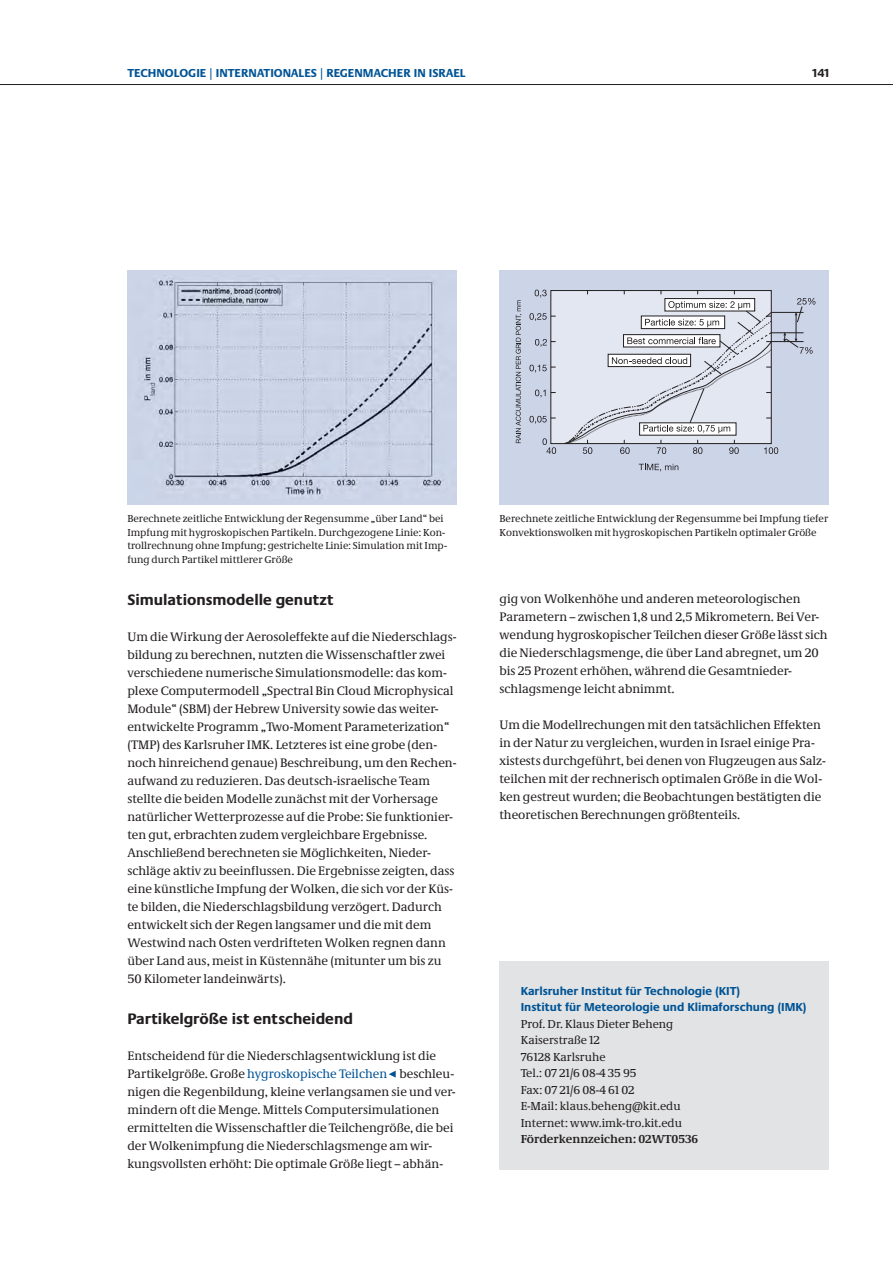
<style>
.page{position:relative;width:893px;height:1263px;background:#fff}
.page>*{position:absolute;margin:0;border:0;box-sizing:border-box;transform-origin:0 0}
.t1{font:700 15.75px "Neue Praxis";color:#231f20}
.t2{font:12.75px/18px "Neue Demos";color:#231f20}
.t3{font:12px/16.5px "Neue Demos";color:#231f20}
.t4{font:700 12px/16.5px "Neue Praxis";color:#005496}
.t5{font:700 12px "Neue Demos";color:#231f20}
.t6{font:700 12px "Neue Praxis";color:#231f20}
.t7{font:10.5px/13.5px "Neue Demos";color:#231f20}
.s1{color:#005496}
</style>
<div class="page">
<svg style="left:389px;top:1071px;width:7px;height:7px"></svg>
<hr style="left:0;top:84px;width:892px;height:1px;background:#231f20">
<div style="left:499px;top:962px;width:330px;height:208px;background:#e2e3e4"></div>
<div style="left:127px;top:270px;width:330px;height:234px;background:#ccd4e8"></div>
<img style="left:143px;top:279px;width:301px;height:217px">
<div style="left:499px;top:270px;width:330px;height:234px;background:#ccd4e8"></div>
<div style="left:550px;top:290px;width:222px;height:154px;background:#e2e7f2"></div>
<svg style="left:516px;top:300px;width:6px;height:143px"></svg>
<svg style="left:535px;top:290px;width:12px;height:8px"></svg>
<svg style="left:529px;top:313px;width:27px;height:8px"></svg>
<svg style="left:535px;top:339px;width:21px;height:8px"></svg>
<svg style="left:529px;top:365px;width:27px;height:8px"></svg>
<svg style="left:535px;top:390px;width:10px;height:7px"></svg>
<svg style="left:529px;top:416px;width:27px;height:8px"></svg>
<svg style="left:542px;top:438px;width:14px;height:16px"></svg>
<svg style="left:639px;top:464px;width:39px;height:7px"></svg>
<svg style="left:564px;top:290px;width:251px;height:164px"></svg>
<p class="t4" style="left:127px;top:65px;width:340px">TECHNOLOGIE | INTERNATIONALES | REGENMACHER IN ISRAEL</p>
<p class="t6" style="left:813px;top:68px;width:18px">141</p>
<p class="t7" style="left:127px;top:513px;width:321px">Berechnete zeitliche Entwicklung der Regensumme „über Land“ bei Impfung mit hygroskopischen Partikeln. Durchgezogene Linie: Kon&shy;trollrechnung ohne Impfung; gestrichelte Linie: Simulation mit Imp&shy;fung durch Partikel mittlerer Größe</p>
<p class="t7" style="left:499px;top:513px;width:330px">Berechnete zeitliche Entwicklung der Regensumme bei Impfung tiefer<br>Konvektionswolken mit hygroskopischen Partikeln optimaler Größe</p>
<p class="t1" style="left:127px;top:594px;width:208px">Simulationsmodelle genutzt</p>
<p class="t2" style="left:127px;top:629px;width:331px">Um die Wirkung der Aerosoleffekte auf die Niederschlags&shy;bildung zu berechnen, nutzten die Wissenschaftler zwei verschiedene numerische Simulationsmodelle: das kom&shy;plexe Computermodell „Spectral Bin Cloud Microphysical Module“ (SBM) der Hebrew University sowie das weiter&shy;entwickelte Programm „Two-Moment Parameterization“ (TMP) des Karlsruher IMK. Letzteres ist eine grobe (den&shy;noch hinreichend genaue) Beschreibung, um den Rechen&shy;aufwand zu reduzieren. Das deutsch-israelische Team stellte die beiden Modelle zunächst mit der Vorhersage natürlicher Wetterprozesse auf die Probe: Sie funktionier&shy;ten gut, erbrachten zudem vergleichbare Ergebnisse.<br>Anschließend berechneten sie Möglichkeiten, Nieder&shy;schläge aktiv zu beeinflussen. Die Ergebnisse zeigten, dass eine künstliche Impfung der Wolken, die sich vor der Küs&shy;te bilden, die Niederschlagsbildung verzögert. Dadurch entwickelt sich der Regen langsamer und die mit dem Westwind nach Osten verdrifteten Wolken regnen dann über Land aus, meist in Küstennähe (mitunter um bis zu 50 Kilometer landeinwärts).</p>
<p class="t1" style="left:127px;top:1012px;width:227px">Partikelgröße ist entscheidend</p>
<p class="t2" style="left:127px;top:1048px;width:330px">Entscheidend für die Niederschlagsentwicklung ist die Partikelgröße. Große <span class="s1">hygroskopische Teilchen</span> beschleu&shy;nigen die Regenbildung, kleine verlangsamen sie und ver&shy;mindern oft die Menge. Mittels Computersimulationen ermittelten die Wissenschaftler die Teilchengröße, die bei der Wolkenimpfung die Niederschlagsmenge am wir&shy;kungsvollsten erhöht: Die optimale Größe liegt – abhän-</p>
<p class="t2" style="left:499px;top:591px;width:330px">gig von Wolkenhöhe und anderen meteorologischen Parametern – zwischen 1,8 und 2,5 Mikrometern. Bei Ver&shy;wendung hygroskopischer Teilchen dieser Größe lässt sich die Niederschlagsmenge, die über Land abregnet, um 20 bis 25 Prozent erhöhen, während die Gesamtnieder&shy;schlagsmenge leicht abnimmt.</p>
<p class="t2" style="left:499px;top:717px;width:328px">Um die Modellrechungen mit den tatsächlichen Effekten in der Natur zu vergleichen, wurden in Israel einige Pra&shy;xistests durchgeführt, bei denen von Flugzeugen aus Salz&shy;teilchen mit der rechnerisch optimalen Größe in die Wol&shy;ken gestreut wurden; die Beobachtungen bestätigten die theoretischen Berechnungen größtenteils.</p>
<p class="t4" style="left:521px;top:983px;width:287px">Karlsruher Institut für Technologie (KIT)<br>Institut für Meteorologie und Klimaforschung (IMK)</p>
<p class="t3" style="left:521px;top:1016px;width:163px">Prof. Dr. Klaus Dieter Beheng<br>Kaiserstraße 12<br>76128 Karlsruhe<br>Tel.: 07 21/6 08-4 35 95<br>Fax: 07 21/6 08-4 61 02<br>E-Mail: klaus.beheng@kit.edu<br>Internet: www.imk-tro.kit.edu</p>
<p class="t5" style="left:521px;top:1135px;width:179px">Förderkennzeichen: 02WT0536</p>
</div>
